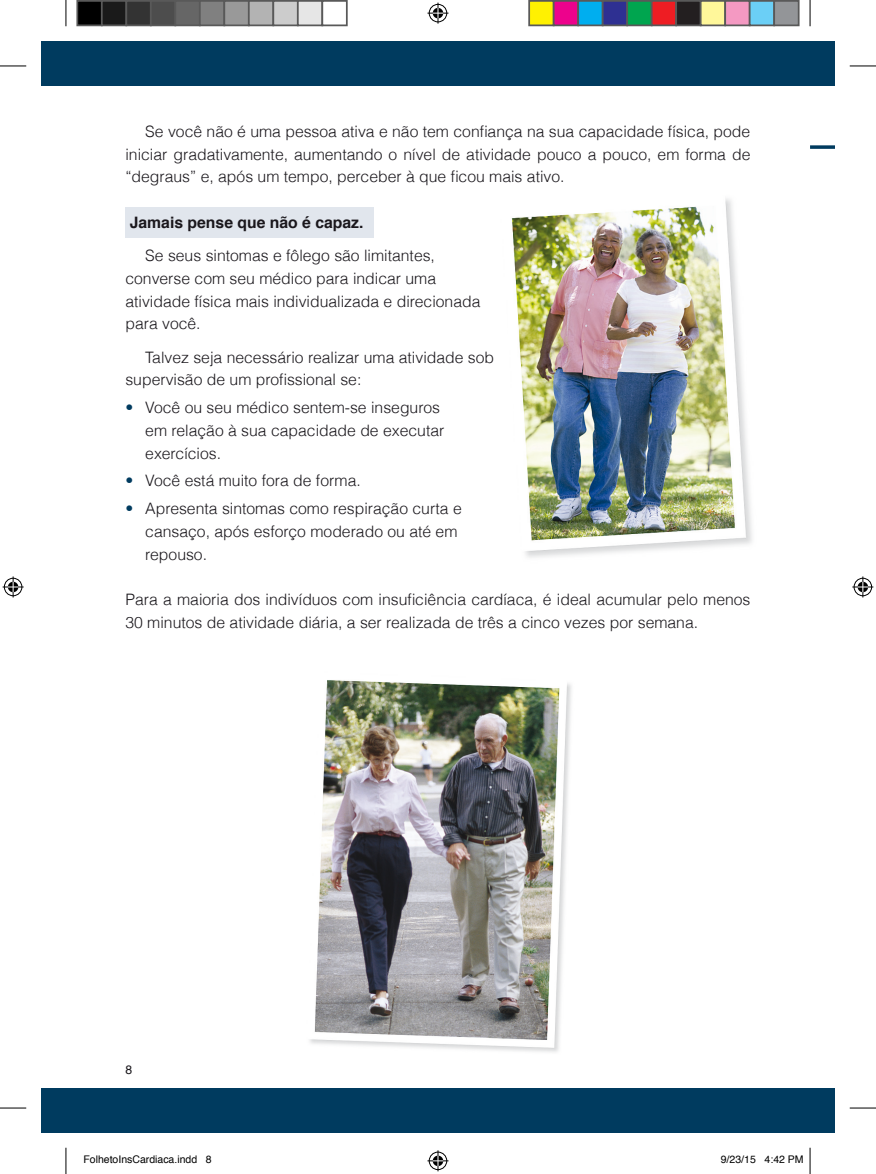
<style>
.page{position:relative;width:876px;height:1174px;background:#fff}
.page>*{position:absolute;margin:0;border:0;box-sizing:border-box;transform-origin:0 0}
.t1{font:300 15.75px/22.8px "Helvetica";color:#1a171c}
.t2{font:700 15.75px "Helvetica";color:#1a171c}
.t3{font:12.25px "Helvetica";color:#1a171c}
.t4{font:10.5px "Helvetica";color:#000}
.s1{color:#003b5f}
</style>
<div class="page">
<div style="left:41px;top:1088px;width:769px;height:44px;background:#003b5f"></div>
<div style="left:810px;top:1088px;width:25px;height:44px;background:#003b5f"></div>
<div style="left:41px;top:41px;width:769px;height:45px;background:#003b5f"></div>
<div style="left:810px;top:41px;width:25px;height:45px;background:#003b5f"></div>
<div style="left:125px;top:207px;width:248px;height:31px;background:#e1e6ed"></div>
<img style="left:511px;top:198px;width:241px;height:360px">
<img style="left:309px;top:680px;width:263px;height:372px">
<svg style="left:810px;top:145px;width:25px;height:4px"></svg>
<svg style="left:0;top:66px;width:26px;height:1px"></svg>
<svg style="left:850px;top:66px;width:26px;height:1px"></svg>
<svg style="left:0;top:1107px;width:26px;height:1px"></svg>
<svg style="left:850px;top:1107px;width:26px;height:1px"></svg>
<svg style="left:66px;top:0;width:1px;height:26px"></svg>
<svg style="left:66px;top:1147px;width:1px;height:27px"></svg>
<svg style="left:810px;top:0;width:1px;height:26px"></svg>
<svg style="left:810px;top:1147px;width:1px;height:27px"></svg>
<svg style="left:427px;top:3px;width:21px;height:21px"></svg>
<svg style="left:427px;top:1150px;width:21px;height:21px"></svg>
<svg style="left:3px;top:576px;width:21px;height:21px"></svg>
<svg style="left:852px;top:576px;width:21px;height:21px"></svg>
<div style="left:77px;top:1px;width:25px;height:24px;background:#000"></div>
<div style="left:76px;top:0;width:27px;height:26px;border:2px solid #595959"></div>
<div style="left:102px;top:1px;width:24px;height:24px;background:#1a1a1a"></div>
<div style="left:101px;top:0;width:26px;height:26px;border:2px solid #595959"></div>
<div style="left:126px;top:1px;width:25px;height:24px;background:#333"></div>
<div style="left:125px;top:0;width:27px;height:26px;border:2px solid #595959"></div>
<div style="left:151px;top:1px;width:24px;height:24px;background:#4d4d4d"></div>
<div style="left:150px;top:0;width:26px;height:26px;border:2px solid #595959"></div>
<div style="left:175px;top:1px;width:25px;height:24px;background:#666"></div>
<div style="left:174px;top:0;width:27px;height:26px;border:2px solid #595959"></div>
<div style="left:200px;top:1px;width:24px;height:24px;background:#808080"></div>
<div style="left:199px;top:0;width:26px;height:26px;border:2px solid #595959"></div>
<div style="left:224px;top:1px;width:25px;height:24px;background:#999"></div>
<div style="left:223px;top:0;width:27px;height:26px;border:2px solid #595959"></div>
<div style="left:249px;top:1px;width:24px;height:24px;background:#b3b3b3"></div>
<div style="left:248px;top:0;width:26px;height:26px;border:2px solid #595959"></div>
<div style="left:273px;top:1px;width:25px;height:24px;background:#ccc"></div>
<div style="left:272px;top:0;width:27px;height:26px;border:2px solid #595959"></div>
<div style="left:298px;top:1px;width:24px;height:24px;background:#e6e6e6"></div>
<div style="left:297px;top:0;width:26px;height:26px;border:2px solid #595959"></div>
<div style="left:321px;top:0;width:27px;height:26px;border:2px solid #595959"></div>
<div style="left:529px;top:1px;width:25px;height:24px;background:#fff101"></div>
<div style="left:528px;top:0;width:27px;height:26px;border:2px solid #595959"></div>
<div style="left:554px;top:1px;width:24px;height:24px;background:#ed028c"></div>
<div style="left:553px;top:0;width:26px;height:26px;border:2px solid #595959"></div>
<div style="left:578px;top:1px;width:25px;height:24px;background:#00aeef"></div>
<div style="left:577px;top:0;width:27px;height:26px;border:2px solid #595959"></div>
<div style="left:603px;top:1px;width:24px;height:24px;background:#2e3092"></div>
<div style="left:602px;top:0;width:26px;height:26px;border:2px solid #595959"></div>
<div style="left:627px;top:1px;width:25px;height:24px;background:#00a54f"></div>
<div style="left:626px;top:0;width:27px;height:26px;border:2px solid #595959"></div>
<div style="left:652px;top:1px;width:24px;height:24px;background:#ee1d23"></div>
<div style="left:651px;top:0;width:26px;height:26px;border:2px solid #595959"></div>
<div style="left:676px;top:1px;width:25px;height:24px;background:#231f20"></div>
<div style="left:675px;top:0;width:27px;height:26px;border:2px solid #595959"></div>
<div style="left:701px;top:1px;width:24px;height:24px;background:#fff79a"></div>
<div style="left:700px;top:0;width:26px;height:26px;border:2px solid #595959"></div>
<div style="left:725px;top:1px;width:25px;height:24px;background:#f499c2"></div>
<div style="left:724px;top:0;width:27px;height:26px;border:2px solid #595959"></div>
<div style="left:750px;top:1px;width:24px;height:24px;background:#6bcff6"></div>
<div style="left:749px;top:0;width:26px;height:26px;border:2px solid #595959"></div>
<div style="left:774px;top:1px;width:25px;height:24px;background:#939598"></div>
<div style="left:773px;top:0;width:27px;height:26px;border:2px solid #595959"></div>
<p class="t1" style="left:125px;top:119px;width:627px;text-align:justify;text-indent:20px">Se você não é uma pessoa ativa e não tem confiança na sua capacidade física, pode iniciar gradativamente, aumentando o nível de atividade pouco a pouco, em forma de “degraus” e, após um tempo, perceber à que ficou mais ativo.</p>
<p class="t2" style="left:130px;top:210px;width:235px">Jamais pense que não é capaz.</p>
<p class="t1" style="left:125px;top:243px;width:357px;text-indent:20px">Se seus sintomas e fôlego são limitantes, converse com seu médico para indicar uma atividade física mais individualizada e direcionada para você.</p>
<p class="t1" style="left:125px;top:345px;width:370px;text-indent:20px">Talvez seja necessário realizar uma atividade sob supervisão de um profissional se:</p>
<p class="t1" style="left:145px;top:395px;width:301px;text-indent:-20px"><span class="s1">•</span> Você ou seu médico sentem-se inseguros em relação à sua capacidade de executar exercícios.</p>
<p class="t1" style="left:125px;top:468px;width:237px"><span class="s1">•</span> Você está muito fora de forma.</p>
<p class="t1" style="left:145px;top:496px;width:318px;text-indent:-20px"><span class="s1">•</span> Apresenta sintomas como respiração curta e cansaço, após esforço moderado ou até em repouso.</p>
<p class="t1" style="left:125px;top:587px;width:627px">Para a maioria dos indivíduos com insuficiência cardíaca, é ideal acumular pelo menos<br>30 minutos de atividade diária, a ser realizada de três a cinco vezes por semana.</p>
<p class="t3" style="left:125px;top:1060px;width:8px">8</p>
<p class="t4" style="left:83px;top:1151px;width:130px">FolhetoInsCardiaca.indd 8</p>
<p class="t4" style="left:721px;top:1151px;width:84px">9/23/15 4:42 PM</p>
</div>
